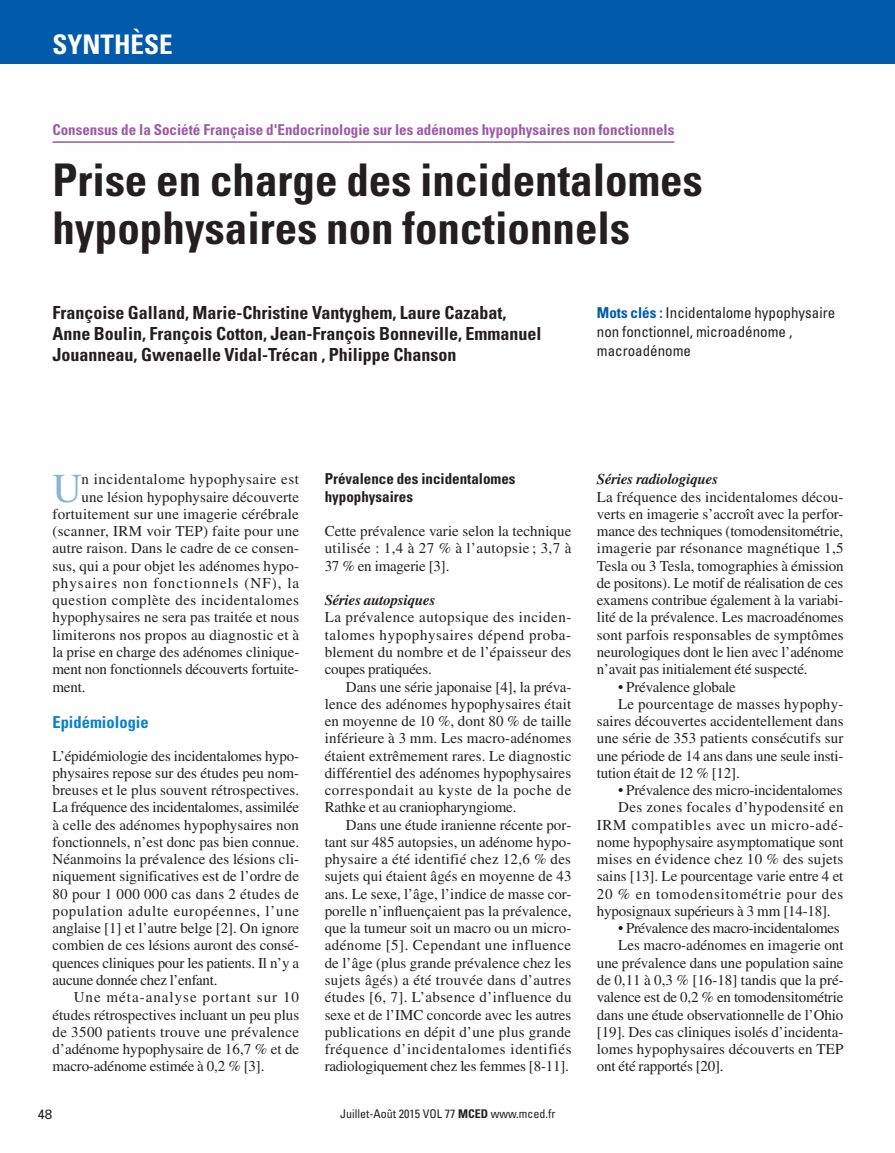
<style>
.page{position:relative;width:895px;height:1153px;background:#fff}
.page>*{position:absolute;margin:0;border:0;box-sizing:border-box;transform-origin:0 0}
.t1{font:700 condensed 45px/48px "Univers";color:#231f20}
.t2{font:41.1px "Times";color:#85b4d6}
.t3{font:700 condensed 27px "Univers";color:#fff}
.t4{font:700 condensed 18px/21px "Univers";color:#231f20}
.t5{font:700 condensed 16.5px "Univers";color:#0c81c5}
.t6{font:15px/17.2px "Times";color:#231f20;text-align:justify}
.t7{font:15px "Times";letter-spacing:.02em;color:#231f20}
.t8{font:700 condensed 15px "Univers";color:#9d59a4}
.t9{font:condensed 15px/18.8px "Univers";color:#231f20}
.t10{font:15px "Times";letter-spacing:.035em;color:#231f20}
.t11{font:700 condensed 15px/17.2px "Univers";color:#231f20}
.t12{font:italic 700 15px "Times";letter-spacing:-.015em;color:#231f20}
.t13{font:15px "Times";letter-spacing:-.025em;color:#231f20}
.t14{font:15px "Times";letter-spacing:.07em;color:#231f20}
.t15{font:15px "Times";letter-spacing:.025em;color:#231f20}
.t16{font:15px "Times";letter-spacing:.045em;color:#231f20}
.t17{font:15px "Times";letter-spacing:.055em;color:#231f20}
.t18{font:13.5px "Univers";color:#231f20}
.t19{font:condensed 12px "Univers";color:#231f20}
.s1{font-weight:700;color:#015aaa}
.s2{font-weight:700}
</style>
<div class="page">
<div style="left:0;top:0;width:894px;height:63px;background:#015aaa"></div>
<hr style="left:52px;top:141px;width:622px;height:2px;background:#9d59a4">
<h3 class="t3" style="left:52px;top:28px;width:119px">synthèse</h3>
<p class="t8" style="left:52px;top:120px;width:623px">Consensus de la Société Française d'Endocrinologie sur les adénomes hypophysaires non fonctionnels</p>
<h1 class="t1" style="left:52px;top:156px;width:652px">Prise en charge des incidentalomes hypophysaires non fonctionnels</h1>
<p class="t4" style="left:52px;top:302px;width:491px">Françoise Galland, Marie-Christine Vantyghem, Laure Cazabat,<br>Anne Boulin, François Cotton, Jean-François Bonneville, Emmanuel<br>Jouanneau, Gwenaelle Vidal-Trécan , Philippe Chanson</p>
<p class="t9" style="left:597px;top:303px;width:240px"><span class="s1">Mots clés :</span> Incidentalome hypophysaire non fonctionnel, microadénome , macroadénome</p>
<h2 class="t2" style="left:52px;top:464px;width:31px">U</h2>
<p class="t10" style="left:82px;top:471px;width:219px">n incidentalome hypophysaire est</p>
<p class="t6" style="left:82px;top:488px;width:219px">une lésion hypophysaire découverte</p>
<p class="t7" style="left:52px;top:505px;width:248px">fortuitement sur une imagerie cérébrale</p>
<p class="t7" style="left:52px;top:522px;width:248px">(scanner, IRM voir TEP) faite pour une</p>
<p class="t6" style="left:52px;top:539px;width:248px">autre raison. Dans le cadre de ce consen-</p>
<p class="t6" style="left:52px;top:557px;width:248px">sus, qui a pour objet les adénomes hypo-</p>
<p class="t14" style="left:52px;top:574px;width:248px">physaires non fonctionnels (NF), la</p>
<p class="t10" style="left:52px;top:591px;width:248px">question complète des incidentalomes</p>
<p class="t6" style="left:52px;top:608px;width:248px">hypophysaires ne sera pas traitée et nous</p>
<p class="t6" style="left:52px;top:626px;width:248px">limiterons nos propos au diagnostic et à</p>
<p class="t6" style="left:52px;top:643px;width:248px">la prise en charge des adénomes clinique-</p>
<p class="t6" style="left:52px;top:660px;width:248px">ment non fonctionnels découverts fortuite-</p>
<p class="t6" style="left:52px;top:677px;width:34px">ment.</p>
<p class="t5" style="left:52px;top:711px;width:98px">Epidémiologie</p>
<p class="t6" style="left:52px;top:746px;width:248px">L’épidémiologie des incidentalomes hypo&shy;physaires repose sur des études peu nom&shy;breuses et le plus souvent rétrospectives.<br>La fréquence des incidentalomes, assimilée à celle des adénomes hypophysaires non fonctionnels, n’est donc pas bien connue.<br>Néanmoins la prévalence des lésions cli&shy;niquement significatives est de l’ordre de 80 pour 1 000 000 cas dans 2 études de population adulte européennes, l’une anglaise [1] et l’autre belge [2]. On ignore combien de ces lésions auront des consé&shy;quences cliniques pour les patients. Il n’y a aucune donnée chez l’enfant.</p>
<p class="t6" style="left:52px;top:988px;width:248px;text-indent:21px">Une méta-analyse portant sur 10 études rétrospectives incluant un peu plus de 3500 patients trouve une prévalence d’adénome hypophysaire de 16,7 % et de macro-adénome estimée à 0,2 % [3].</p>
<p class="t18" style="left:37px;top:1105px;width:17px">48</p>
<p class="t11" style="left:325px;top:470px;width:192px">Prévalence des incidentalomes hypophysaires</p>
<p class="t6" style="left:325px;top:522px;width:248px">Cette prévalence varie selon la technique utilisée : 1,4 à 27 % à l’autopsie ; 3,7 à 37 % en imagerie [3].</p>
<p class="t12" style="left:325px;top:591px;width:112px">Séries autopsiques</p>
<p class="t6" style="left:325px;top:608px;width:248px">La prévalence autopsique des inciden&shy;talomes hypophysaires dépend proba&shy;blement du nombre et de l’épaisseur des coupes pratiquées.</p>
<p class="t6" style="left:325px;top:677px;width:248px;text-indent:21px">Dans une série japonaise [4], la préva&shy;lence des adénomes hypophysaires était en moyenne de 10 %, dont 80 % de taille inférieure à 3 mm. Les macro-adénomes étaient extrêmement rares. Le diagnostic différentiel des adénomes hypophysaires correspondait au kyste de la poche de Rathke et au craniopharyngiome.</p>
<p class="t6" style="left:325px;top:815px;width:248px;text-indent:21px">Dans une étude iranienne récente por&shy;tant sur 485 autopsies, un adénome hypo&shy;physaire a été identifié chez 12,6 % des sujets qui étaient âgés en moyenne de 43 ans. Le sexe, l’âge, l’indice de masse cor&shy;porelle n’influençaient pas la prévalence, que la tumeur soit un macro ou un micro&shy;adénome [5]. Cependant une influence de l’âge (plus grande prévalence chez les sujets âgés) a été trouvée dans d’autres études [6, 7]. L’absence d’influence du sexe et de l’IMC concorde avec les autres publications en dépit d’une plus grande fréquence d’incidentalomes identifiés radiologiquement chez les femmes [8-11].</p>
<p class="t19" style="left:340px;top:1105px;width:217px">Juillet-Août 2015 VOL 77 <span class="s2">MCED</span> www.mced.fr</p>
<p class="t12" style="left:597px;top:470px;width:123px">Séries radiologiques</p>
<p class="t6" style="left:597px;top:488px;width:248px">La fréquence des incidentalomes décou&shy;verts en imagerie s’accroît avec la perfor&shy;mance des techniques (tomodensitométrie, imagerie par résonance magnétique 1,5<br>Tesla ou 3 Tesla, tomographies à émission de positons). Le motif de réalisation de ces examens contribue également à la variabi&shy;lité de la prévalence. Les macroadénomes sont parfois responsables de symptômes neurologiques dont le lien avec l’adénome n’avait pas initialement été suspecté.</p>
<p class="t6" style="left:618px;top:677px;width:119px">• Prévalence globale</p>
<p class="t6" style="left:618px;top:695px;width:227px">Le pourcentage de masses hypophy-</p>
<p class="t6" style="left:597px;top:712px;width:248px">saires découvertes accidentellement dans</p>
<p class="t6" style="left:597px;top:729px;width:248px">une série de 353 patients consécutifs sur</p>
<p class="t6" style="left:597px;top:746px;width:248px">une période de 14 ans dans une seule insti-</p>
<p class="t6" style="left:597px;top:764px;width:144px">tution était de 12 % [12].</p>
<p class="t6" style="left:618px;top:781px;width:226px">• Prévalence des micro-incidentalomes</p>
<p class="t15" style="left:618px;top:798px;width:227px">Des zones focales d’hypodensité en</p>
<p class="t16" style="left:597px;top:816px;width:248px">IRM compatibles avec un micro-adé-</p>
<p class="t6" style="left:597px;top:833px;width:248px">nome hypophysaire asymptomatique sont</p>
<p class="t7" style="left:597px;top:850px;width:248px">mises en évidence chez 10 % des sujets</p>
<p class="t6" style="left:597px;top:867px;width:248px">sains [13]. Le pourcentage varie entre 4 et</p>
<p class="t17" style="left:597px;top:885px;width:248px">20 % en tomodensitométrie pour des</p>
<p class="t6" style="left:597px;top:902px;width:235px">hyposignaux supérieurs à 3 mm [14-18].</p>
<p class="t13" style="left:618px;top:919px;width:223px">• Prévalence des macro-incidentalomes</p>
<p class="t6" style="left:618px;top:936px;width:227px">Les macro-adénomes en imagerie ont</p>
<p class="t6" style="left:597px;top:953px;width:248px">une prévalence dans une population saine</p>
<p class="t6" style="left:597px;top:971px;width:248px">de 0,11 à 0,3 % [16-18] tandis que la pré-</p>
<p class="t6" style="left:597px;top:988px;width:248px">valence est de 0,2 % en tomodensitométrie</p>
<p class="t6" style="left:597px;top:1005px;width:248px">dans une étude observationnelle de l’Ohio</p>
<p class="t6" style="left:597px;top:1022px;width:248px">[19]. Des cas cliniques isolés d’incidenta-</p>
<p class="t6" style="left:597px;top:1040px;width:248px">lomes hypophysaires découverts en TEP</p>
<p class="t6" style="left:597px;top:1057px;width:128px">ont été rapportés [20].</p>
</div>
